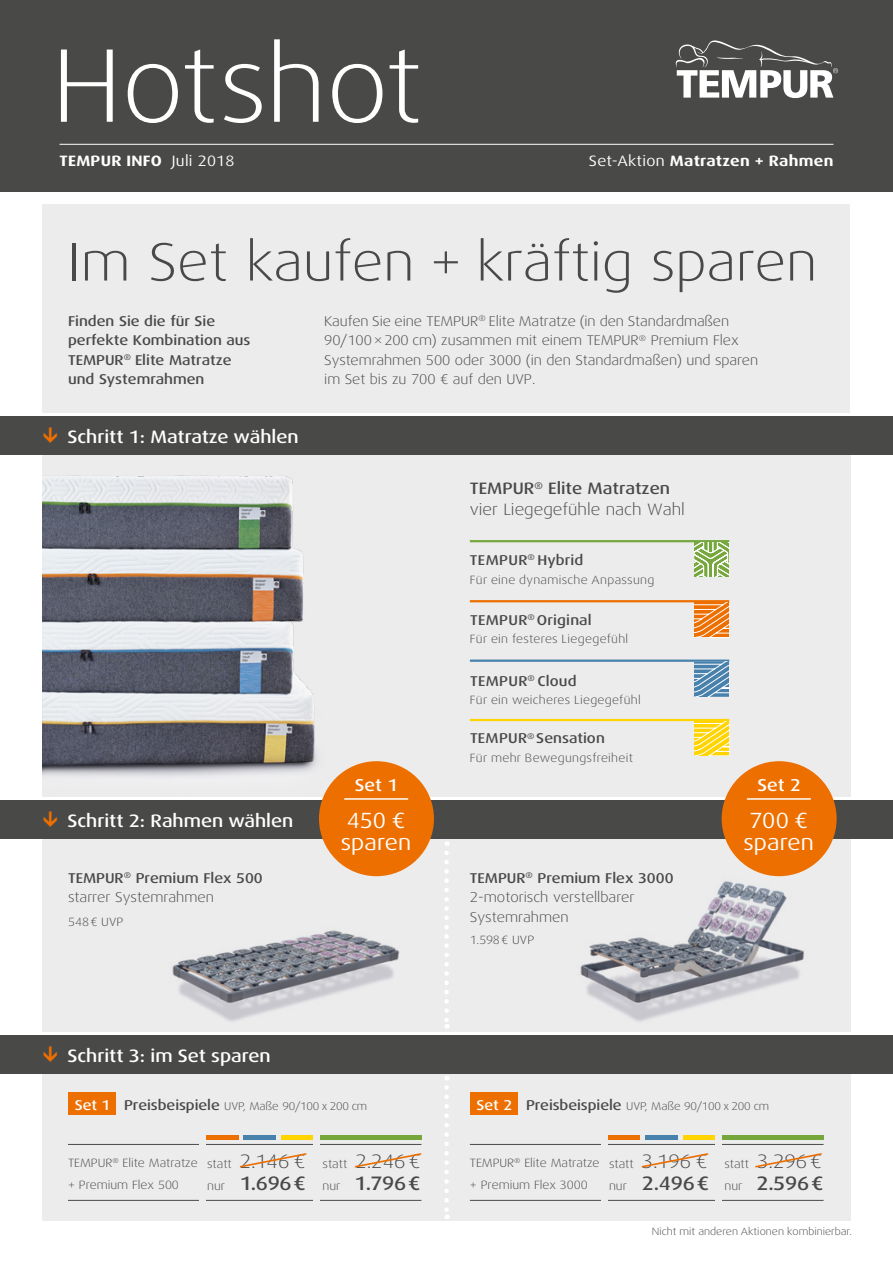
<style>
.page{position:relative;width:893px;height:1263px;background:#fff}
.page>*{position:absolute;margin:0;border:0;box-sizing:border-box;transform-origin:0 0}
.t1{font:300 expanded 105px "Dax Pro";letter-spacing:-.005em;color:#fff}
.t2{font:300 expanded 54px "Dax Pro";color:#494948}
.t3{font:expanded 22.05px/21.9px "Dax OT";letter-spacing:.005em;color:#fff}
.t4{font:500 expanded 18px "Dax Pro";color:#fff}
.t5{font:500 expanded 17.25px "Dax OT";letter-spacing:.005em;color:#fff}
.t6{font:300 expanded 16.5px/21px "Dax Pro";color:#494948}
.t7{font:700 expanded 15px "Dax OT";letter-spacing:.02em;color:#fff}
.t8{font:500 expanded 14.25px/19.5px "Dax Pro";color:#494948}
.t9{font:300 expanded 14.25px/19.5px "Dax Pro";color:#494948}
.t10{font:500 expanded 14.25px "Dax Pro";letter-spacing:.02em;color:#494948}
.t11{font:300 expanded 14.1px/19.5px "Dax Pro";letter-spacing:-.005em;color:#494948}
.t12{font:300 expanded 12px/22.5px "Dax Pro";letter-spacing:.015em;color:#494948}
.t13{font:300 expanded 12px/22.5px "Dax Pro";letter-spacing:-.005em;color:#494948}
.t14{font:300 expanded 12px "Dax OT";letter-spacing:.015em;color:#494948}
.t15{font:300 expanded 11.25px "Dax Pro";letter-spacing:-.02em;color:#494948}
.t16{font:300 expanded 10.5px "Dax Pro";color:#494948}
.s1{font-weight:400}
.s2{font-weight:300}
.s3{font-weight:500}
.s4{font-weight:500;font-size:14.25px;color:#fff}
.s5{font-weight:500;font-size:14.25px}
.s6{font-size:19.5px}
.s7{font-weight:500;font-size:19.5px}
</style>
<div class="page">
<div style="left:0;top:0;width:893px;height:191px;background:#494948"></div>
<svg style="left:676px;top:40px;width:162px;height:58px"></svg>
<div style="left:43px;top:839px;width:808px;height:192px;background:#ececed"></div>
<img style="left:580px;top:862px;width:236px;height:160px">
<img style="left:172px;top:860px;width:240px;height:162px">
<div style="left:43px;top:417px;width:808px;height:379px;background:#ececed"></div>
<div style="left:43px;top:1046px;width:808px;height:174px;background:#ececed"></div>
<div style="left:470px;top:1093px;width:47px;height:22px;background:#ed6f00"></div>
<div style="left:68px;top:1093px;width:47px;height:22px;background:#ed6f00"></div>
<div style="left:0;top:417px;width:893px;height:38px;background:#494948"></div>
<hr style="left:68px;top:1200px;width:353px;height:1px;background:#494948">
<hr style="left:68px;top:1144px;width:353px;height:1px;background:#494948">
<svg style="left:239px;top:1153px;width:68px;height:15px"></svg>
<hr style="left:206px;top:1135px;width:32px;height:4px;background:#ed6f00">
<hr style="left:244px;top:1135px;width:32px;height:4px;background:#4781ac">
<hr style="left:281px;top:1135px;width:32px;height:4px;background:#ffd400">
<hr style="left:320px;top:1135px;width:102px;height:4px;background:#76a73d">
<div style="left:200px;top:1128px;width:6px;height:82px;background:#ececed"></div>
<div style="left:313px;top:1125px;width:7px;height:85px;background:#ececed"></div>
<svg style="left:354px;top:1153px;width:68px;height:15px"></svg>
<hr style="left:470px;top:1200px;width:353px;height:1px;background:#494948">
<hr style="left:470px;top:1144px;width:353px;height:1px;background:#494948">
<svg style="left:641px;top:1153px;width:68px;height:15px"></svg>
<hr style="left:608px;top:1135px;width:32px;height:4px;background:#ed6f00">
<hr style="left:645px;top:1135px;width:33px;height:4px;background:#4781ac">
<hr style="left:683px;top:1135px;width:32px;height:4px;background:#ffd400">
<hr style="left:721px;top:1135px;width:102px;height:4px;background:#76a73d">
<div style="left:601px;top:1128px;width:7px;height:82px;background:#ececed"></div>
<div style="left:715px;top:1125px;width:7px;height:85px;background:#ececed"></div>
<svg style="left:755px;top:1153px;width:67px;height:15px"></svg>
<div style="left:0;top:1035px;width:442px;height:39px;background:#494948"></div>
<div style="left:429px;top:1035px;width:464px;height:39px;background:#494948"></div>
<div style="left:0;top:801px;width:893px;height:38px;background:#494948"></div>
<hr style="left:470px;top:540px;width:259px;height:2px;background:#76a73d">
<svg style="left:695px;top:542px;width:34px;height:35px"></svg>
<hr style="left:470px;top:600px;width:259px;height:2px;background:#ed6f00">
<svg style="left:695px;top:602px;width:34px;height:35px"></svg>
<hr style="left:470px;top:659px;width:259px;height:3px;background:#4781ac">
<svg style="left:695px;top:662px;width:34px;height:34px"></svg>
<hr style="left:470px;top:719px;width:259px;height:2px;background:#ffd400">
<svg style="left:695px;top:721px;width:34px;height:35px"></svg>
<svg style="left:444px;top:853px;width:5px;height:175px"></svg>
<svg style="left:444px;top:1087px;width:5px;height:132px"></svg>
<hr style="left:60px;top:144px;width:773px;height:1px;background:#fff">
<div style="left:43px;top:204px;width:807px;height:208px;background:#ececed"></div>
<img style="left:43px;top:475px;width:288px;height:321px">
<div style="left:319px;top:761px;width:115px;height:115px;background:#ed6f00;border-radius:50%"></div>
<hr style="left:345px;top:798px;width:63px;height:2px;background:#fff">
<div style="left:722px;top:761px;width:115px;height:115px;background:#ed6f00;border-radius:50%"></div>
<hr style="left:747px;top:798px;width:63px;height:2px;background:#fff">
<h1 class="t1" style="left:52px;top:19px;width:372px">Hotshot</h1>
<p class="t7" style="left:60px;top:151px;width:177px">TEMPUR INFO <span class="s1">Juli 2018</span></p>
<p class="t7" style="left:589px;top:151px;width:246px"><span class="s1">Set-Aktion</span> Matratzen + Rahmen</p>
<h2 class="t2" style="left:68px;top:228px;width:751px">Im Set kaufen + kräftig sparen</h2>
<p class="t11" style="left:324px;top:311px;width:435px">Kaufen Sie eine TEMPUR<sup>®</sup> Elite Matratze (in den Standardmaßen 90/100 × 200 cm) zusammen mit einem TEMPUR<sup>®</sup> Premium Flex Systemrahmen 500 oder 3000 (in den Standardmaßen) und sparen im Set bis zu 700 € auf den UVP.</p>
<p class="t8" style="left:68px;top:311px;width:184px">Finden Sie die für Sie perfekte Kombination aus<br>TEMPUR<sup>®</sup> Elite Matratze und Systemrahmen</p>
<h3 class="t4" style="left:67px;top:425px;width:233px">Schritt 1: Matratze wählen</h3>
<h3 class="t4" style="left:67px;top:809px;width:228px">Schritt 2: Rahmen wählen</h3>
<p class="t8" style="left:68px;top:868px;width:196px">TEMPUR<sup>®</sup> Premium Flex 500 <span class="s2">starrer Systemrahmen</span></p>
<p class="t14" style="left:68px;top:914px;width:57px">548€ UVP</p>
<h3 class="t4" style="left:67px;top:1044px;width:205px">Schritt 3: im Set sparen</h3>
<h3 class="t5" style="left:355px;top:774px;width:45px">Set 1</h3>
<h3 class="t3" style="left:341px;top:809px;width:72px">450 € sparen</h3>
<h3 class="t6" style="left:470px;top:478px;width:217px"><span class="s3">TEMPUR</span><sup>®</sup> <span class="s3">Elite Matratzen </span>vier Liegegefühle nach Wahl</h3>
<p class="t8" style="left:470px;top:551px;width:115px">TEMPUR<sup>®</sup> Hybrid</p>
<p class="t12" style="left:470px;top:568px;width:186px">Für eine dynamische Anpassung</p>
<p class="t8" style="left:470px;top:610px;width:123px">TEMPUR<sup>®</sup> Original</p>
<p class="t12" style="left:470px;top:628px;width:160px">Für ein festeres Liegegefühl</p>
<p class="t10" style="left:470px;top:672px;width:108px">TEMPUR<sup>®</sup> Cloud</p>
<p class="t12" style="left:470px;top:689px;width:172px">Für ein weicheres Liegegefühl</p>
<p class="t8" style="left:470px;top:729px;width:136px">TEMPUR<sup>®</sup> Sensation</p>
<p class="t12" style="left:470px;top:746px;width:164px">Für mehr Bewegungsfreiheit</p>
<p class="t9" style="left:470px;top:868px;width:205px"><span class="s3">TEMPUR</span><sup>®</sup> <span class="s3">Premium Flex 3000<br></span>2-motorisch verstellbarer<br>Systemrahmen</p>
<p class="t14" style="left:470px;top:932px;width:66px">1.598€ UVP</p>
<h3 class="t5" style="left:757px;top:774px;width:45px">Set 2</h3>
<h3 class="t3" style="left:743px;top:809px;width:72px">700 € sparen</h3>
<p class="t15" style="left:75px;top:1099px;width:294px"><span class="s4">Set 1</span> <span class="s5">Preisbeispiele</span> UVP, Maße 90/100 X 200 cm</p>
<p class="t15" style="left:477px;top:1099px;width:294px"><span class="s4">Set 2</span> <span class="s5">Preisbeispiele</span> UVP, Maße 90/100 X 200 cm</p>
<p class="t13" style="left:68px;top:1151px;width:131px">TEMPUR<sup>®</sup> Elite Matratze + Premium Flex 500</p>
<p class="t12" style="left:207px;top:1152px;width:100px">statt <span class="s6">2.146 € </span>nur <span class="s7">1.696€</span></p>
<p class="t12" style="left:323px;top:1152px;width:99px">statt <span class="s6">2.246 € </span>nur <span class="s7">1.796€</span></p>
<p class="t13" style="left:470px;top:1151px;width:131px">TEMPUR<sup>®</sup> Elite Matratze + Premium Flex 3000</p>
<p class="t12" style="left:609px;top:1152px;width:102px">statt <span class="s6">3.196 € </span>nur <span class="s7">2.496€</span></p>
<p class="t12" style="left:724px;top:1152px;width:100px">statt <span class="s6">3.296 € </span>nur <span class="s7">2.596€</span></p>
<p class="t16" style="left:652px;top:1225px;width:202px">Nicht mit anderen Aktionen kombinierbar.</p>
</div>
